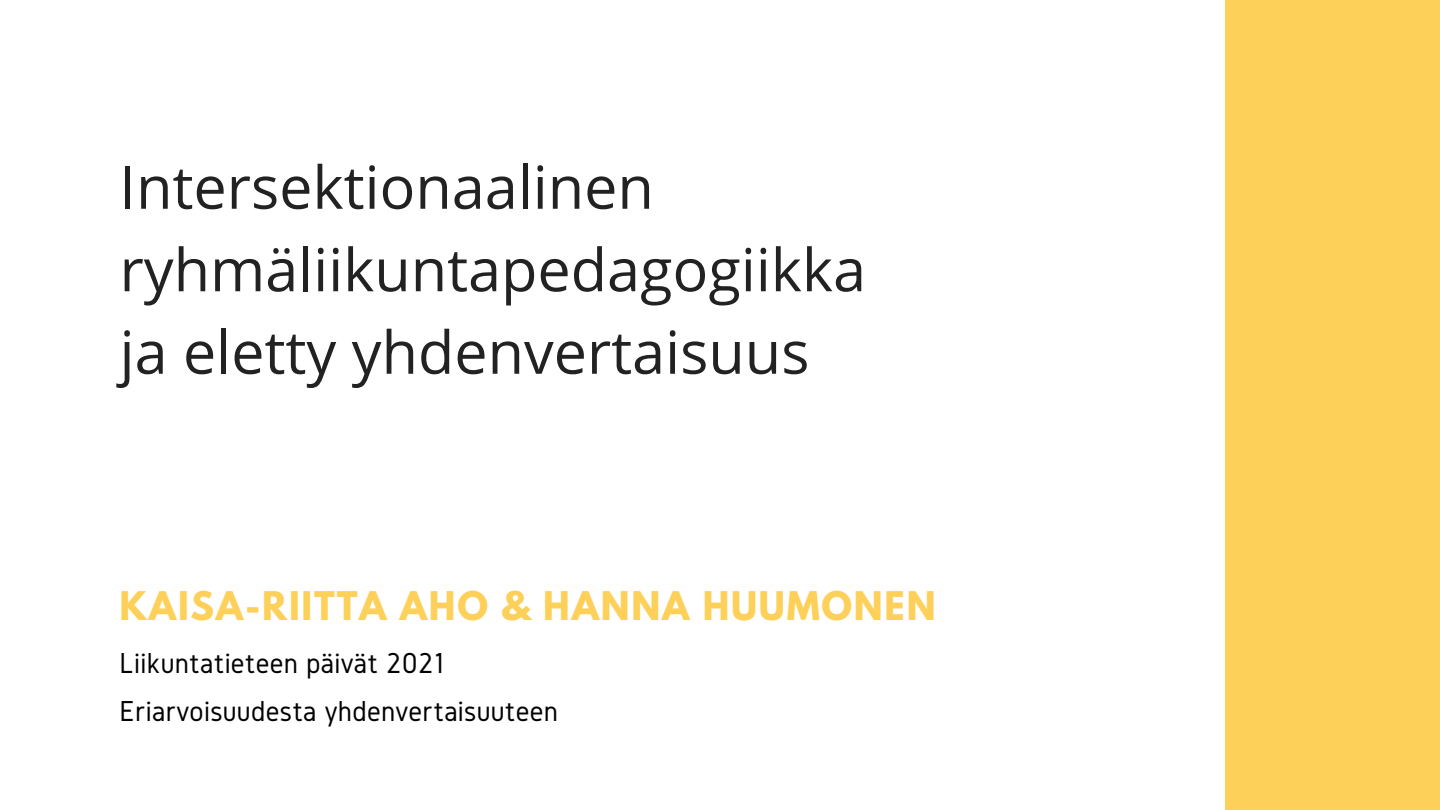
<style>
.page{position:relative;width:1440px;height:810px;background:#fff}
.page>*{position:absolute;margin:0;border:0;box-sizing:border-box;transform-origin:0 0}
.t1{font:59.3px/82.5px "Open Sans";color:#222}
.t2{font:700 35px "League Spartan";letter-spacing:.05em;color:#fdd05a}
.t3{font:30px "Gidole";letter-spacing:.01em;color:#000}
</style>
<div class="page">
<div style="left:1225px;top:0;width:215px;height:810px;background:#fdd05a"></div>
<p class="t1" style="left:120px;top:144px;width:748px">Intersektionaalinen ryhmäliikuntapedagogiikka</p>
<p class="t1" style="left:120px;top:309px;width:691px">ja eletty yhdenvertaisuus</p>
<p class="t2" style="left:120px;top:588px;width:818px">KAISA-RIITTA AHO &amp; HANNA HUUMONEN</p>
<p class="t3" style="left:119px;top:646px;width:326px">Liikuntatieteen päivät 2021</p>
<p class="t3" style="left:119px;top:694px;width:440px">Eriarvoisuudesta yhdenvertaisuuteen</p>
</div>
